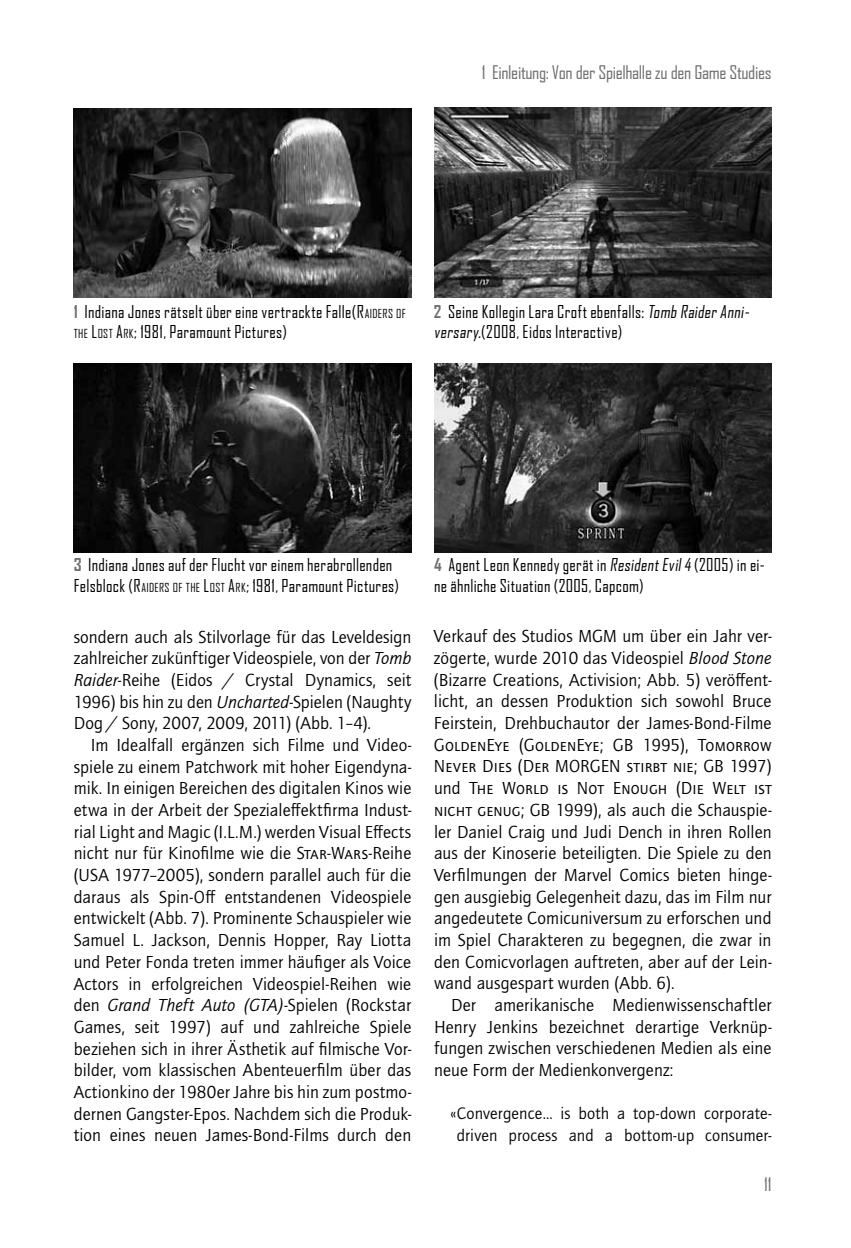
<style>
.page{position:relative;width:851px;height:1248px;background:#fff}
.page>*{position:absolute;margin:0;border:0;box-sizing:border-box;transform-origin:0 0}
.t1{font:18px/21.6px "Quay Sans ITC Std";letter-spacing:.005em;color:#000;text-align:justify}
.t2{font:18px "Agency FB";letter-spacing:-.02em;color:#6f6f6e;scale:1.05 1}
.t3{font:17px/20.4px "Agency FB";letter-spacing:.015em;color:#000}
.t4{font:17px/21.6px "Quay Sans ITC Std";letter-spacing:.01em;color:#000;text-align:center}
.s1{font-weight:700;color:#6f6f6e}
.s2{font-style:inherit}
.s3{font-size:11.8px}
.s4{font-style:italic}
</style>
<div class="page">
<img style="left:74px;top:108px;width:337px;height:190px">
<img style="left:434px;top:108px;width:337px;height:189px">
<img style="left:74px;top:363px;width:337px;height:189px">
<img style="left:434px;top:363px;width:337px;height:189px">
<p class="t2" style="left:482px;top:62px;width:277px">1 Einleitung: Von der Spielhalle zu den Game Studies</p>
<p class="t3" style="left:74px;top:301px;width:333px"><span class="s1">1</span> Indiana Jones rätselt über eine vertrackte Falle<span class="s2">(R</span><span class="s3">AIDERS OF<br>THE</span> <span class="s2">L</span><span class="s3">OST</span> <span class="s2">A</span><span class="s3">RK</span>; 1981, Paramount Pictures)</p>
<p class="t3" style="left:434px;top:301px;width:319px"><span class="s1">2</span> Seine Kollegin Lara Croft ebenfalls: TombRaiderAnni&shy;versary.(2008, Eidos Interactive)</p>
<p class="t3" style="left:74px;top:554px;width:327px"><span class="s1">3</span> Indiana Jones auf der Flucht vor einem herabrollenden<br>Felsblock <span class="s2">(R</span><span class="s3">AIDERS OF THE</span> <span class="s2">L</span><span class="s3">OST</span> <span class="s2">A</span><span class="s3">RK</span>; 1981, Paramount Pictures)</p>
<p class="t1" style="left:74px;top:626px;width:339px">sondern auch als Stilvorlage für das Leveldesign zahlreicher zukünftiger Videospiele, von der <span class="s4">Tomb Raider</span>-Reihe (Eidos / Crystal Dynamics, seit 1996) bis hin zu den <span class="s4">Uncharted</span>-Spielen (Naughty Dog / Sony, 2007, 2009, 2011) (Abb. 1–4).</p>
<p class="t1" style="left:74px;top:734px;width:339px;text-indent:17px">Im Idealfall ergänzen sich Filme und Video&shy;spiele zu einem Patchwork mit hoher Eigendyna&shy;mik. In einigen Bereichen des digitalen Kinos wie etwa in der Arbeit der Spezialeffektfirma Indust&shy;rial Light and Magic (I.L.M.) werden Visual Effects nicht nur für Kinofilme wie die Star-Wars-Reihe (USA 1977–2005), sondern parallel auch für die daraus als Spin-Off entstandenen Videospiele entwickelt (Abb. 7). Prominente Schauspieler wie Samuel L. Jackson, Dennis Hopper, Ray Liotta und Peter Fonda treten immer häufiger als Voice Actors in erfolgreichen Videospiel-Reihen wie den <span class="s4">Grand Theft Auto (GTA)</span>-Spielen (Rockstar Games, seit 1997) auf und zahlreiche Spiele beziehen sich in ihrer Ästhetik auf filmische Vor&shy;bilder, vom klassischen Abenteuerfilm über das Actionkino der 1980er Jahre bis hin zum postmo&shy;dernen Gangster-Epos. Nachdem sich die Produk&shy;tion eines neuen James-Bond-Films durch den</p>
<p class="t3" style="left:434px;top:554px;width:332px"><span class="s1">4</span> Agent Leon Kennedy gerät in ResidentEvil4(2005) in ei&shy;ne ähnliche Situation (2005, Capcom)</p>
<p class="t1" style="left:434px;top:626px;width:339px">Verkauf des Studios MGM um über ein Jahr ver&shy;zögerte, wurde 2010 das Videospiel <span class="s4">Blood Stone </span>(Bizarre Creations, Activision; Abb. 5) veröffent&shy;licht, an dessen Produktion sich sowohl Bruce Feirstein, Drehbuchautor der James-Bond-Filme GoldenEye (GoldenEye; GB 1995), Tomorrow Never Dies (Der MORGEN stirbt nie; GB 1997) und The World is Not Enough (Die Welt ist nicht genug; GB 1999), als auch die Schauspie&shy;ler Daniel Craig und Judi Dench in ihren Rollen aus der Kinoserie beteiligten. Die Spiele zu den Verfilmungen der Marvel Comics bieten hinge&shy;gen ausgiebig Gelegenheit dazu, das im Film nur angedeutete Comicuniversum zu erforschen und im Spiel Charakteren zu begegnen, die zwar in den Comicvorlagen auftreten, aber auf der Lein&shy;wand ausgespart wurden (Abb. 6).</p>
<p class="t1" style="left:434px;top:994px;width:339px;text-indent:17px">Der amerikanische Medienwissenschaftler Henry Jenkins bezeichnet derartige Verknüp&shy;fungen zwischen verschiedenen Medien als eine neue Form der Medienkonvergenz:</p>
<p class="t4" style="left:450px;top:1102px;width:322px">«Convergence… is both a top-down corporate&shy;driven process and a bottom-up consumer-</p>
<p class="t2" style="left:764px;top:1173px;width:8px">11</p>
</div>
